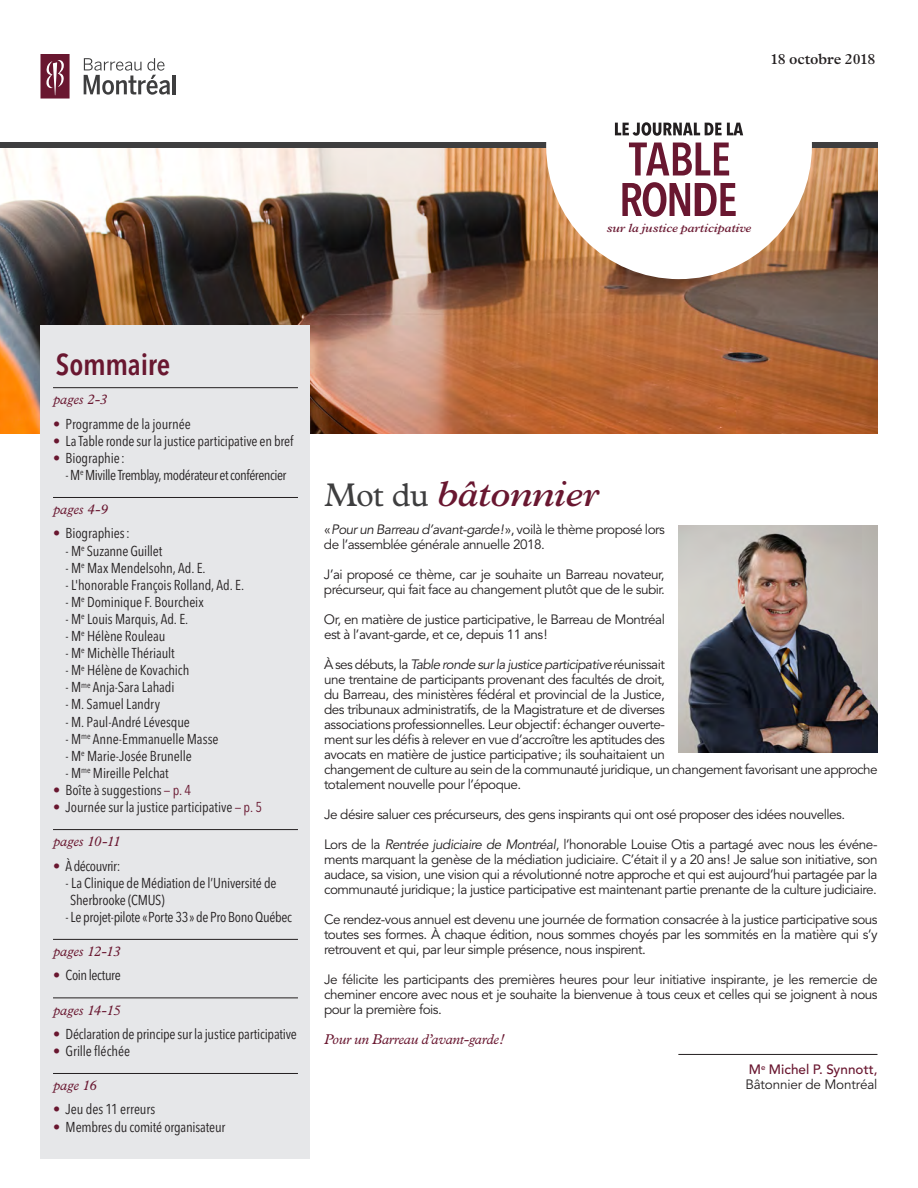
<style>
.page{position:relative;width:918px;height:1188px;background:#fff}
.page>*{position:absolute;margin:0;border:0;box-sizing:border-box;transform-origin:0 0}
.t1{font:italic 600 36px "Plantin Std";letter-spacing:-.01em;color:#691730}
.t2{font:600 condensed 30px "Avenir Next LT Pro";letter-spacing:-.01em;color:#691730}
.t3{font:600 15px "Plantin Std";letter-spacing:-.01em;color:#231f20}
.t4{font:condensed 14.25px/17.1px "Avenir Next LT Pro";letter-spacing:-.01em;color:#231f20}
.t5{font:italic 14.25px "Plantin Std";letter-spacing:-.015em;color:#691730}
.t6{font:condensed 14.25px "Avenir Next LT Pro";letter-spacing:-.035em;color:#231f20}
.t7{font:condensed 14.25px "Avenir Next LT Pro";letter-spacing:-.03em;color:#231f20}
.TEXTE_paragraphe_-_c{font:13.5px/15px "Avenir LT Std";letter-spacing:-.035em;color:#231f20}
.Texte_TABLEAUF{font:13.5px/15px "Avenir LT Std";letter-spacing:-.015em;color:#231f20}
.t8{font:italic 600 12px "Plantin Std";letter-spacing:-.005em;color:#691730}
.s1{color:#691730}
.s2{font-weight:400;font-style:normal;font-size:33px;color:#3e3e3f}
.s3{font-style:italic}
.s4{font-weight:500;color:#691730}
</style>
<div class="page">
<img style="left:0;top:148px;width:878px;height:285px">
<div style="left:0;top:143px;width:878px;height:5px;background:#3e3e3f"></div>
<svg style="left:546px;top:123px;width:266px;height:156px"></svg>
<svg style="left:622px;top:182px;width:114px;height:35px"></svg>
<svg style="left:629px;top:143px;width:100px;height:32px"></svg>
<svg style="left:40px;top:54px;width:30px;height:45px"></svg>
<svg style="left:84px;top:58px;width:86px;height:37px"></svg>
<hr style="left:172px;top:75px;width:4px;height:19px;background:#3e3e3f">
<div style="left:40px;top:326px;width:270px;height:833px;background:#e6e7e9"></div>
<hr style="left:53px;top:387px;width:245px;height:1px;background:#231f20">
<hr style="left:53px;top:497px;width:245px;height:1px;background:#231f20">
<hr style="left:53px;top:829px;width:245px;height:1px;background:#231f20">
<hr style="left:53px;top:939px;width:245px;height:1px;background:#231f20">
<hr style="left:53px;top:998px;width:245px;height:1px;background:#231f20">
<hr style="left:53px;top:1073px;width:245px;height:1px;background:#231f20">
<hr style="left:678px;top:1054px;width:200px;height:1px;background:#231f20">
<svg style="left:615px;top:122px;width:128px;height:14px"></svg>
<img style="left:678px;top:525px;width:200px;height:228px">
<p class="t3" style="left:770px;top:51px;width:106px">18 octobre 2018</p>
<p class="t8" style="left:607px;top:221px;width:146px">sur la justice participative</p>
<p class="t2" style="left:56px;top:346px;width:116px">Sommaire</p>
<p class="t5" style="left:53px;top:391px;width:56px">pages 2-3</p>
<p class="t4" style="left:53px;top:415px;width:139px"><span class="s1">•</span> Programme de la journée</p>
<p class="t4" style="left:53px;top:432px;width:242px"><span class="s1">•</span> La Table ronde sur la justice participative en bref</p>
<p class="t4" style="left:53px;top:449px;width:73px"><span class="s1">•</span> Biographie:</p>
<p class="t6" style="left:66px;top:466px;width:222px">- M<sup>e</sup> Miville Tremblay, modérateur et conférencier</p>
<p class="t5" style="left:53px;top:501px;width:56px">pages 4-9</p>
<p class="t4" style="left:53px;top:525px;width:78px"><span class="s1">•</span> Biographies:</p>
<p class="t4" style="left:66px;top:542px;width:98px">- M<sup>e</sup> Suzanne Guillet</p>
<p class="t4" style="left:66px;top:559px;width:142px">- M<sup>e</sup> Max Mendelsohn, Ad. E.</p>
<p class="t4" style="left:66px;top:576px;width:180px">- L'honorable François Rolland, Ad. E.</p>
<p class="t4" style="left:66px;top:593px;width:140px">- M<sup>e</sup> Dominique F. Bourcheix</p>
<p class="t4" style="left:66px;top:610px;width:124px">- M<sup>e</sup> Louis Marquis, Ad. E.</p>
<p class="t4" style="left:66px;top:627px;width:102px">- M<sup>e</sup> Hélène Rouleau</p>
<p class="t4" style="left:66px;top:645px;width:111px">- M<sup>e</sup> Michèlle Thériault</p>
<p class="t4" style="left:66px;top:662px;width:125px">- M<sup>e</sup> Hélène de Kovachich</p>
<p class="t4" style="left:66px;top:679px;width:110px">- M<sup>me</sup> Anja-Sara Lahadi</p>
<p class="t4" style="left:66px;top:696px;width:96px">- M. Samuel Landry</p>
<p class="t4" style="left:66px;top:713px;width:126px">- M. Paul-André Lévesque</p>
<p class="t4" style="left:66px;top:730px;width:155px">- M<sup>me</sup> Anne-Emmanuelle Masse</p>
<p class="t4" style="left:66px;top:747px;width:128px">- M<sup>e</sup> Marie-Josée Brunelle</p>
<p class="t4" style="left:66px;top:764px;width:105px">- M<sup>me</sup> Mireille Pelchat</p>
<p class="t4" style="left:53px;top:781px;width:140px"><span class="s1">•</span> Boîte à suggestions <span class="s1">— p. 4</span></p>
<p class="t4" style="left:53px;top:798px;width:211px"><span class="s1">•</span> Journée sur la justice participative <span class="s1">— p. 5</span></p>
<p class="t5" style="left:53px;top:833px;width:69px">pages 10-11</p>
<p class="t7" style="left:53px;top:857px;width:69px"><span class="s1">•</span> À découvrir:</p>
<p class="t4" style="left:70px;top:874px;width:208px;text-indent:-5px">- La Clinique de Médiation de l’Université de<br>Sherbrooke (CMUS)</p>
<p class="t4" style="left:66px;top:908px;width:228px">- Le projet-pilote «Porte 33» de Pro Bono Québec</p>
<p class="t5" style="left:53px;top:943px;width:69px">pages 12-13</p>
<p class="t4" style="left:53px;top:967px;width:69px"><span class="s1">•</span> Coin lecture</p>
<p class="t5" style="left:53px;top:1001px;width:69px">pages 14-15</p>
<p class="t4" style="left:53px;top:1025px;width:245px"><span class="s1">•</span> Déclaration de principe sur la justice participative</p>
<p class="t4" style="left:53px;top:1042px;width:79px"><span class="s1">•</span> Grille fléchée</p>
<p class="t5" style="left:53px;top:1077px;width:45px">page 16</p>
<p class="t4" style="left:53px;top:1101px;width:104px"><span class="s1">•</span> Jeu des 11 erreurs</p>
<p class="t4" style="left:53px;top:1118px;width:174px"><span class="s1">•</span> Membres du comité organisateur</p>
<p class="t1" style="left:324px;top:473px;width:277px"><span class="s2">Mot du</span> bâtonnier</p>
<p class="TEXTE_paragraphe_-_c" style="left:324px;top:522px;width:342px">«<span class="s3">Pour un Barreau d’avant-garde!</span>», voilà le thème proposé lors de l’assemblée générale annuelle 2018.</p>
<p class="TEXTE_paragraphe_-_c" style="left:324px;top:567px;width:343px">J’ai proposé ce thème, car je souhaite un Barreau novateur, précurseur, qui fait face au changement plutôt que de le subir.</p>
<p class="TEXTE_paragraphe_-_c" style="left:324px;top:612px;width:343px">Or, en matière de justice participative, le Barreau de Montréal est à l’avant-garde, et ce, depuis 11 ans!</p>
<p class="TEXTE_paragraphe_-_c" style="left:324px;top:657px;width:555px">À ses débuts, la <span class="s3">Table ronde sur la justice participative</span> réunissait<br>une trentaine de participants provenant des facultés de droit,<br>du Barreau, des ministères fédéral et provincial de la Justice,<br>des tribunaux administratifs, de la Magistrature et de diverses<br>associations professionnelles. Leur objectif: échanger ouverte-<br>ment sur les défis à relever en vue d’accroître les aptitudes des<br>avocats en matière de justice participative; ils souhaitaient un<br>changement de culture au sein de la communauté juridique, un changement favorisant une approche totalement nouvelle pour l’époque.</p>
<p class="TEXTE_paragraphe_-_c" style="left:324px;top:807px;width:523px">Je désire saluer ces précurseurs, des gens inspirants qui ont osé proposer des idées nouvelles.</p>
<p class="TEXTE_paragraphe_-_c" style="left:324px;top:837px;width:555px;text-align:justify">Lors de la <span class="s3">Rentrée judiciaire de Montréal</span>, l’honorable Louise Otis a partagé avec nous les événe&shy;ments marquant la genèse de la médiation judiciaire. C’était il y a 20 ans! Je salue son initiative, son audace, sa vision, une vision qui a révolutionné notre approche et qui est aujourd’hui partagée par la communauté juridique; la justice participative est maintenant partie prenante de la culture judiciaire.</p>
<p class="TEXTE_paragraphe_-_c" style="left:324px;top:912px;width:555px;text-align:justify">Ce rendez-vous annuel est devenu une journée de formation consacrée à la justice participative sous toutes ses formes. À chaque édition, nous sommes choyés par les sommités en la matière qui s’y retrouvent et qui, par leur simple présence, nous inspirent.</p>
<p class="TEXTE_paragraphe_-_c" style="left:324px;top:972px;width:555px;text-align:justify">Je félicite les participants des premières heures pour leur initiative inspirante, je les remercie de cheminer encore avec nous et je souhaite la bienvenue à tous ceux et celles qui se joignent à nous pour la première fois.</p>
<p class="t5" style="left:324px;top:1031px;width:182px">Pour un Barreau d’avant-garde!</p>
<p class="Texte_TABLEAUF" style="left:745px;top:1062px;width:134px"><span class="s4">M</span><sup>e</sup> <span class="s4">Michel P. Synnott,<br></span>Bâtonnier de Montréal</p>
</div>
